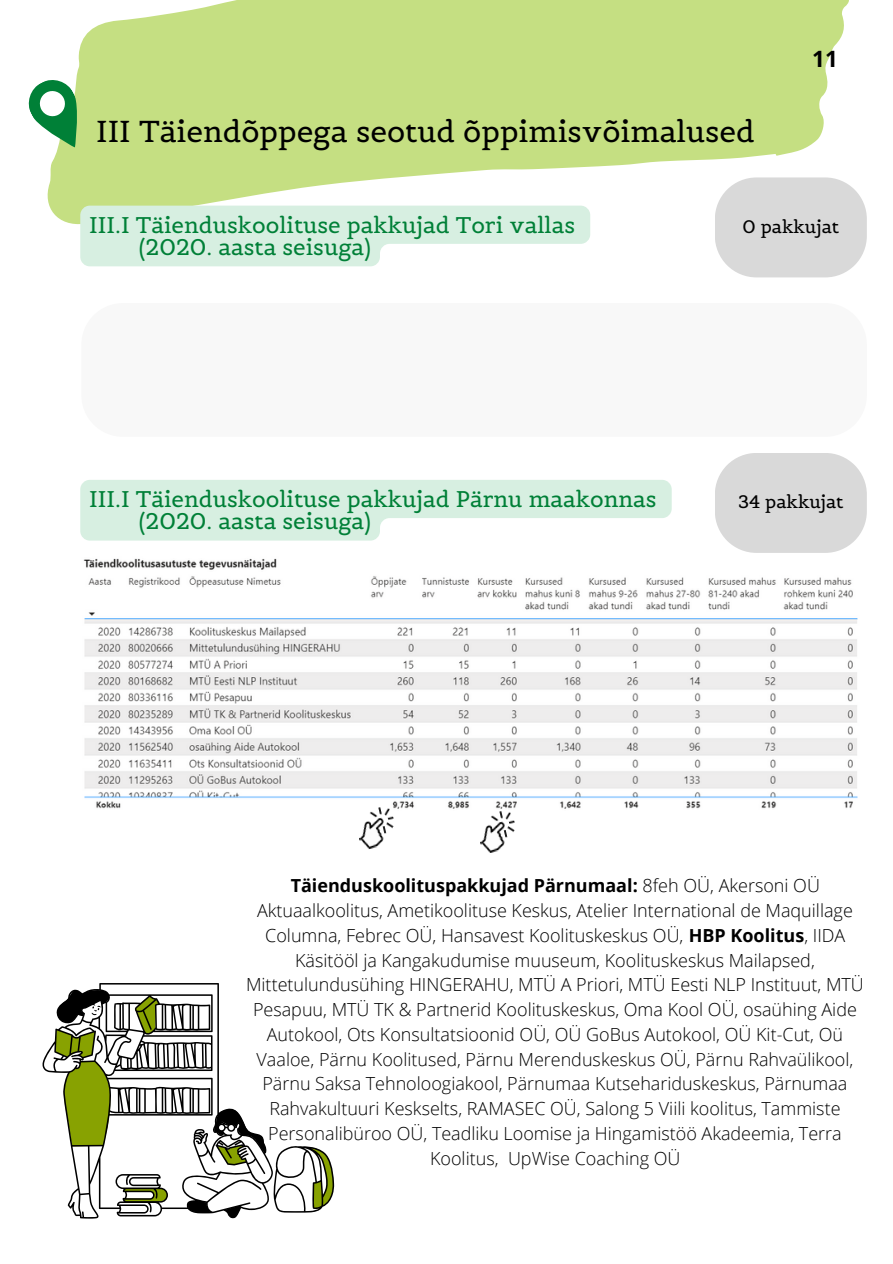
<style>
.page{position:relative;width:893px;height:1264px;background:#fff}
.page>*{position:absolute;margin:0;border:0;box-sizing:border-box;transform-origin:0 0}
.t1{font:30px "Belgrano";color:#000}
.t2{font:22.5px "Belgrano";color:#008037}
.t3{font:700 22.5px "Open Sans";color:#000}
.t4{font:300 18px/24.8px "Open Sans";color:#000;text-align:center}
.t5{font:18px "Belgrano";color:#000}
.s1{font-weight:700}
</style>
<div class="page">
<svg style="left:47px;top:0;width:802px;height:225px;fill:#c5df82"></svg>
<svg style="left:28px;top:72px;width:68px;height:86px"></svg>
<svg style="left:42px;top:983px;width:230px;height:235px"></svg>
<svg style="left:272px;top:1146px;width:62px;height:66px"></svg>
<svg style="left:92px;top:1005px;width:9px;height:10px"></svg>
<svg style="left:80px;top:206px;width:510px;height:60px"></svg>
<svg style="left:715px;top:453px;width:151px;height:100px;background:#dcdcdc"></svg>
<img style="left:83px;top:558px;width:775px;height:251px">
<svg style="left:80px;top:480px;width:591px;height:60px"></svg>
<svg style="left:714px;top:177px;width:152px;height:100px;background:#dcdcdc"></svg>
<img style="left:474px;top:808px;width:46px;height:45px">
<img style="left:353px;top:804px;width:46px;height:45px">
<p class="t1" style="left:96px;top:112px;width:660px">III Täiendõppega seotud õppimisvõimalused</p>
<p class="t3" style="left:812px;top:43px;width:27px">11</p>
<p class="t2" style="left:89px;top:210px;width:487px">III.I Täienduskoolituse pakkujad Tori vallas</p>
<p class="t2" style="left:139px;top:233px;width:234px">(2020. aasta seisuga)</p>
<p class="t5" style="left:742px;top:215px;width:98px">0 pakkujat</p>
<p class="t2" style="left:89px;top:484px;width:569px">III.I Täienduskoolituse pakkujad Pärnu maakonnas</p>
<p class="t5" style="left:738px;top:490px;width:107px">34 pakkujat</p>
<p class="t2" style="left:139px;top:507px;width:234px">(2020. aasta seisuga)</p>
<p class="t4" style="left:246px;top:873px;width:619px"><span class="s1">Täienduskoolituspakkujad Pärnumaal:</span> 8feh OÜ, Akersoni OÜ Aktuaalkoolitus, Ametikoolituse Keskus, Atelier International de Maquillage Columna, Febrec OÜ, Hansavest Koolituskeskus OÜ, <span class="s1">HBP Koolitus</span>, IIDA Käsitööl ja Kangakudumise muuseum, Koolituskeskus Mailapsed, Mittetulundusühing HINGERAHU, MTÜ A Priori, MTÜ Eesti NLP Instituut, MTÜ Pesapuu, MTÜ TK &amp; Partnerid Koolituskeskus, Oma Kool OÜ, osaühing Aide Autokool, Ots Konsultatsioonid OÜ, OÜ GoBus Autokool, OÜ Kit-Cut, Oü Vaaloe, Pärnu Koolitused, Pärnu Merenduskeskus OÜ, Pärnu Rahvaülikool, Pärnu Saksa Tehnoloogiakool, Pärnumaa Kutsehariduskeskus, Pärnumaa Rahvakultuuri Keskselts, RAMASEC OÜ, Salong 5 Viili koolitus, Tammiste Personalibüroo OÜ, Teadliku Loomise ja Hingamistöö Akadeemia, Terra Koolitus, UpWise Coaching OÜ</p>
</div>
